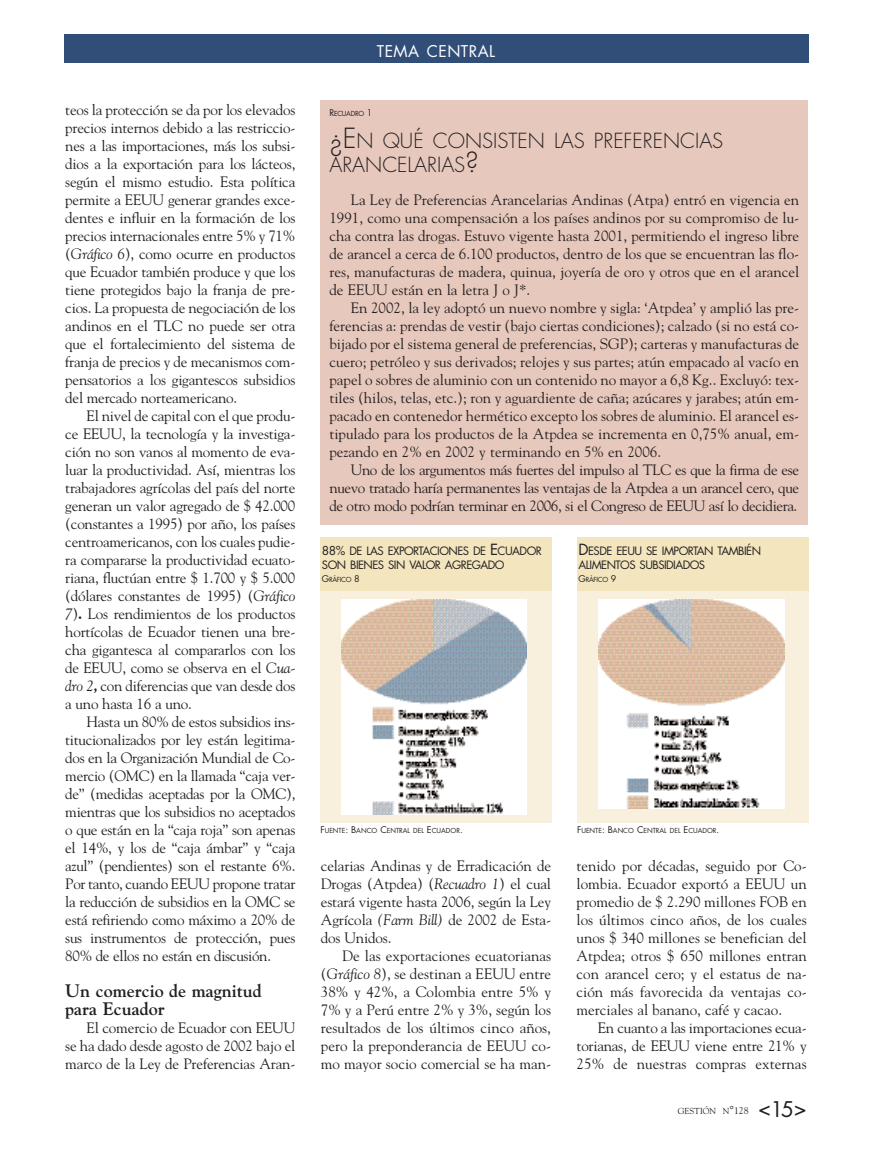
<style>
.page{position:relative;width:872px;height:1149px;background:#fff}
.page>*{position:absolute;margin:0;border:0;box-sizing:border-box;transform-origin:0 0}
.t1{font:300 20.25px/24px "Futura";color:#231f20}
.t2{font:700 18px/18px "Goudy";color:#231f20}
.t3{font:15.75px "Futura";letter-spacing:.025em;color:#fff}
.t4{font:15px/18px "Goudy";letter-spacing:-.01em;color:#231f20;text-align:justify}
.t5{font:11.25px/13.5px "Futura";letter-spacing:-.05em;color:#231f20}
.t6{font:8.7px "Goudy";color:#231f20}
.t7{font:6.75px "Futura";color:#231f20}
.t8{font:6.75px "Futura";letter-spacing:-.04em;color:#231f20}
.s1{font-style:italic}
.s2{font-weight:700}
.s3{font-size:9px}
.s4{font-size:27px}
.s5{font-size:12px}
.s6{font-size:15px}
.s7{font-size:11.55px}
.s8{font-size:9.75px}
.s9{font-family:"Futura";font-size:21px}
</style>
<div class="page">
<div style="left:64px;top:34px;width:744px;height:29px;background:#304e77"></div>
<div style="left:320px;top:100px;width:488px;height:424px;background:#e7c8bc"></div>
<div style="left:320px;top:589px;width:231px;height:233px;background:#f8f0dc"></div>
<img style="left:342px;top:599px;width:184px;height:215px">
<div style="left:320px;top:537px;width:231px;height:53px;background:#f3e5be"></div>
<div style="left:577px;top:589px;width:231px;height:233px;background:#f8f0dc"></div>
<img style="left:598px;top:599px;width:186px;height:209px">
<div style="left:577px;top:537px;width:231px;height:53px;background:#f3e5be"></div>
<p class="t4" style="left:65px;top:100px;width:232px">teos la protección se da por los elevados precios internos debido a las restriccio&shy;nes a las importaciones, más los subsi&shy;dios a la exportación para los lácteos, según el mismo estudio. Esta política permite a EEUU generar grandes exce&shy;dentes e influir en la formación de los precios internacionales entre 5% y 71% (<span class="s1">Gráfico 6</span>), como ocurre en productos que Ecuador también produce y que los tiene protegidos bajo la franja de pre&shy;cios. La propuesta de negociación de los andinos en el TLC no puede ser otra que el fortalecimiento del sistema de franja de precios y de mecanismos com&shy;pensatorios a los gigantescos subsidios del mercado norteamericano.</p>
<p class="t4" style="left:65px;top:406px;width:232px;text-indent:21px">El nivel de capital con el que produ&shy;ce EEUU, la tecnología y la investiga&shy;ción no son vanos al momento de eva&shy;luar la productividad. Así, mientras los trabajadores agrícolas del país del norte generan un valor agregado de $ 42.000 (constantes a 1995) por año, los países centroamericanos, con los cuales pudie&shy;ra compararse la productividad ecuato&shy;riana, fluctúan entre $ 1.700 y $ 5.000 (dólares constantes de 1995) (<span class="s1">Gráfico 7</span>)<span class="s2">.</span> Los rendimientos de los productos hortícolas de Ecuador tienen una bre&shy;cha gigantesca al compararlos con los de EEUU, como se observa en el <span class="s1">Cua&shy;dro 2</span><span class="s2">,</span> con diferencias que van desde dos a uno hasta 16 a uno.</p>
<p class="t4" style="left:65px;top:712px;width:232px;text-indent:21px">Hasta un 80% de estos subsidios ins&shy;titucionalizados por ley están legitima&shy;dos en la Organización Mundial de Co&shy;mercio (OMC) en la llamada “caja ver&shy;de” (medidas aceptadas por la OMC), mientras que los subsidios no aceptados o que están en la “caja roja” son apenas el 14%, y los de “caja ámbar” y “caja azul” (pendientes) son el restante 6%.<br>Por tanto, cuando EEUU propone tratar la reducción de subsidios en la OMC se está refiriendo como máximo a 20% de sus instrumentos de protección, pues 80% de ellos no están en discusión.</p>
<p class="t2" style="left:65px;top:981px;width:198px">Un comercio de magnitud para Ecuador</p>
<p class="t4" style="left:65px;top:1018px;width:232px;text-indent:21px">El comercio de Ecuador con EEUU se ha dado desde agosto de 2002 bajo el marco de la Ley de Preferencias Aran-</p>
<p class="t3" style="left:377px;top:44px;width:120px">TEMA CENTRAL</p>
<p class="t8" style="left:329px;top:111px;width:44px"><span class="s3">R</span>ECUADRO <span class="s3">1</span></p>
<h1 class="t1" style="left:329px;top:130px;width:395px"><span class="s4">¿E</span>N QUÉ CONSISTEN LAS PREFERENCIAS<br>ARANCELARIAS<span class="s4">?</span></h1>
<p class="t4" style="left:329px;top:190px;width:471px;text-indent:21px">La Ley de Preferencias Arancelarias Andinas (Atpa) entró en vigencia en 1991, como una compensación a los países andinos por su compromiso de lu&shy;cha contra las drogas. Estuvo vigente hasta 2001, permitiendo el ingreso libre de arancel a cerca de 6.100 productos, dentro de los que se encuentran las flo&shy;res, manufacturas de madera, quinua, joyería de oro y otros que en el arancel de EEUU están en la letra J o J*.</p>
<p class="t4" style="left:329px;top:298px;width:471px;text-indent:21px">En 2002, la ley adoptó un nuevo nombre y sigla: ‘Atpdea’ y amplió las pre&shy;ferencias a: prendas de vestir (bajo ciertas condiciones); calzado (si no está co&shy;bijado por el sistema general de preferencias, SGP); carteras y manufacturas de cuero; petróleo y sus derivados; relojes y sus partes; atún empacado al vacío en papel o sobres de aluminio con un contenido no mayor a 6,8 Kg.. Excluyó: tex&shy;tiles (hilos, telas, etc.); ron y aguardiente de caña; azúcares y jarabes; atún em&shy;pacado en contenedor hermético excepto los sobres de aluminio. El arancel es&shy;tipulado para los productos de la Atpdea se incrementa en 0,75% anual, em&shy;pezando en 2% en 2002 y terminando en 5% en 2006.</p>
<p class="t4" style="left:329px;top:460px;width:471px;text-indent:21px">Uno de los argumentos más fuertes del impulso al TLC es que la firma de ese nuevo tratado haría permanentes las ventajas de la Atpdea a un arancel cero, que de otro modo podrían terminar en 2006, si el Congreso de EEUU así lo decidiera.</p>
<p class="t5" style="left:322px;top:545px;width:221px"><span class="s5">88%</span> DE LAS EXPORTACIONES DE <span class="s6">E</span>CUADOR<br>SON BIENES SIN VALOR AGREGADO</p>
<p class="t7" style="left:322px;top:576px;width:39px"><span class="s3">G</span>RÁFICO <span class="s3">8</span></p>
<p class="t5" style="left:578px;top:545px;width:184px"><span class="s6">D</span>ESDE EEUU SE IMPORTAN TAMBIÉN<br>ALIMENTOS SUBSIDIADOS</p>
<p class="t7" style="left:578px;top:576px;width:39px"><span class="s3">G</span>RÁFICO <span class="s3">9</span></p>
<p class="t7" style="left:320px;top:827px;width:144px"><span class="s3">F</span>UENTE<span class="s3">: B</span>ANCO <span class="s3">C</span>ENTRAL DEL <span class="s3">E</span>CUADOR<span class="s3">.</span></p>
<p class="t4" style="left:321px;top:856px;width:232px">celarias Andinas y de Erradicación de Drogas (Atpdea) (<span class="s1">Recuadro 1</span>) el cual estará vigente hasta 2006, según la Ley Agrícola <span class="s1">(Farm Bill)</span> de 2002 de Esta&shy;dos Unidos.</p>
<p class="t4" style="left:321px;top:946px;width:232px;text-indent:21px">De las exportaciones ecuatorianas (<span class="s1">Gráfico 8</span>), se destinan a EEUU entre 38% y 42%, a Colombia entre 5% y 7% y a Perú entre 2% y 3%, según los resultados de los últimos cinco años, pero la preponderancia de EEUU co&shy;mo mayor socio comercial se ha man-</p>
<p class="t7" style="left:577px;top:827px;width:144px"><span class="s3">F</span>UENTE<span class="s3">: B</span>ANCO <span class="s3">C</span>ENTRAL DEL <span class="s3">E</span>CUADOR<span class="s3">.</span></p>
<p class="t4" style="left:576px;top:856px;width:232px">tenido por décadas, seguido por Co&shy;lombia. Ecuador exportó a EEUU un promedio de $ 2.290 millones FOB en los últimos cinco años, de los cuales unos $ 340 millones se benefician del Atpdea; otros $ 650 millones entran con arancel cero; y el estatus de na&shy;ción más favorecida da ventajas co&shy;merciales al banano, café y cacao.</p>
<p class="t4" style="left:576px;top:1018px;width:232px;text-indent:21px">En cuanto a las importaciones ecua&shy;torianas, de EEUU viene entre 21% y 25% de nuestras compras externas</p>
<p class="t6" style="left:678px;top:1104px;width:130px">GESTIÓN N<span class="s7">°</span><span class="s8">128</span> <span class="s9">&lt;15&gt;</span></p>
</div>
